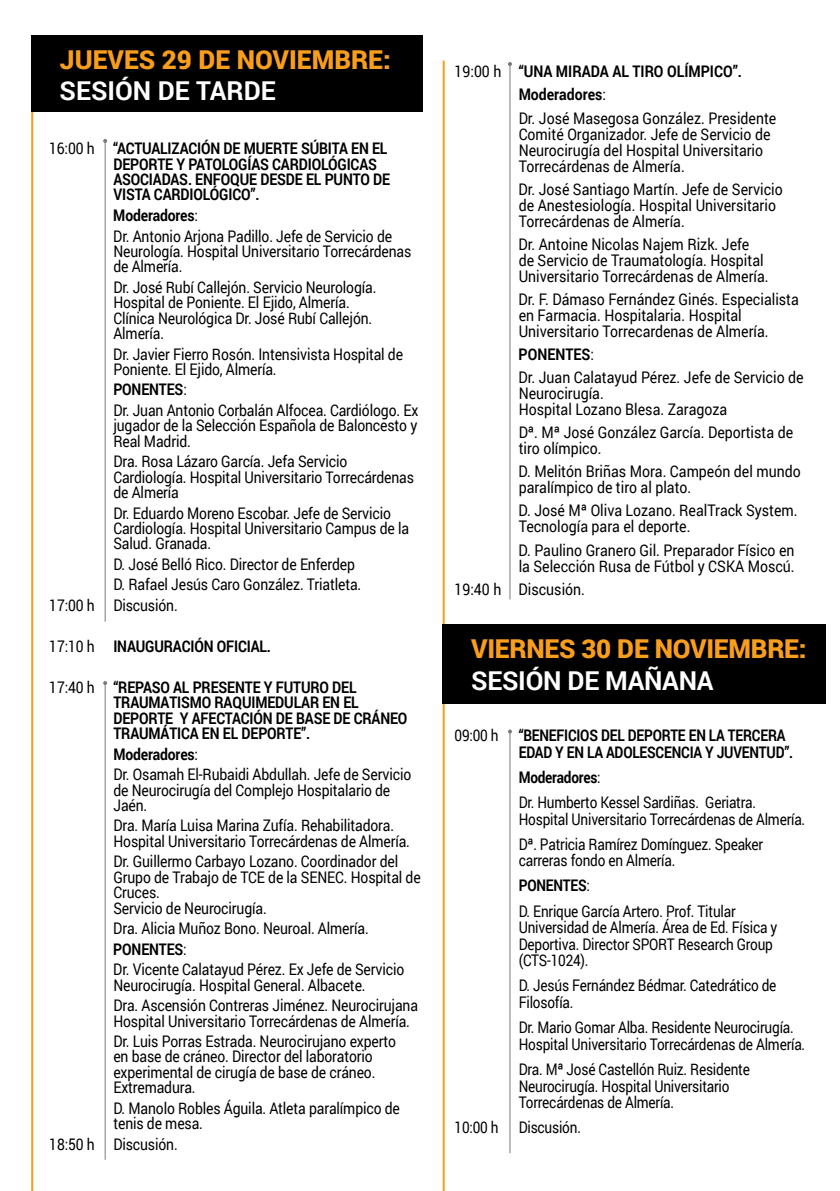
<style>
.page{position:relative;width:840px;height:1191px;background:#fff}
.page>*{position:absolute;margin:0;border:0;box-sizing:border-box;transform-origin:0 0}
.t1{font:900 26px "Roboto";letter-spacing:-.01em;color:#f89e1c}
.t2{font:700 26px "Roboto";letter-spacing:-.01em;color:#fff}
.t3{font:16px/15.4px "Roboto";letter-spacing:-.01em;color:#000001;scale:.87 1}
.t4{font:16px/16px "Roboto";letter-spacing:-.01em;color:#000001;scale:.88 1}
.t5{font:16px/16.6px "Roboto";letter-spacing:-.01em;color:#000001;scale:.85 1}
.t6{font:700 16px/15.4px "Roboto";letter-spacing:-.01em;color:#000001;scale:.87 1}
.t7{font:700 16px/16.6px "Roboto";letter-spacing:-.01em;color:#000001;scale:.85 1}
.s1{font-weight:400}
.s2{font-weight:700}
</style>
<div class="page">
<hr style="left:31px;top:35px;width:2px;height:1156px;background:#f89e1c">
<hr style="left:442px;top:61px;width:2px;height:1130px;background:#f89e1c">
<div style="left:31px;top:35px;width:391px;height:76px;background:#000"></div>
<div style="left:442px;top:624px;width:383px;height:80px;background:#000"></div>
<hr style="left:509px;top:64px;width:1px;height:535px;background:#231f20">
<svg style="left:508px;top:62px;width:3px;height:4px"></svg>
<hr style="left:509px;top:731px;width:1px;height:422px;background:#231f20">
<hr style="left:105px;top:141px;width:1px;height:480px;background:#231f20">
<svg style="left:103px;top:139px;width:4px;height:4px"></svg>
<hr style="left:105px;top:683px;width:1px;height:476px;background:#231f20">
<svg style="left:103px;top:681px;width:4px;height:4px"></svg>
<h1 class="t1" style="left:60px;top:41px;width:332px">JUEVES 29 DE NOVIEMBRE:</h1>
<h1 class="t2" style="left:60px;top:73px;width:217px">SESIÓN DE TARDE</h1>
<p class="t6" style="left:113px;top:140px;width:319px;text-indent:-64px"><span class="s1">16:00 h</span> “ACTUALIZACIÓN DE MUERTE SÚBITA EN EL DEPORTE Y PATOLOGÍAS CARDIOLÓGICAS ASOCIADAS. ENFOQUE DESDE EL PUNTO DE VISTA CARDIOLÓGICO”.</p>
<p class="t3" style="left:113px;top:204px;width:322px;line-height:20.4px"><span class="s2">Moderadores</span>:<br>Dr. Antonio Arjona Padillo. Jefe de Servicio de</p>
<p class="t3" style="left:113px;top:243px;width:344px">Neurología. Hospital Universitario Torrecárdenas de Almería.</p>
<p class="t3" style="left:113px;top:279px;width:304px">Dr. José Rubí Callejón. Servicio Neurología.<br>Hospital de Poniente. El Ejido, Almería.<br>Clínica Neurológica Dr. José Rubí Callejón.<br>Almería.</p>
<p class="t3" style="left:113px;top:345px;width:334px">Dr. Javier Fierro Rosón. Intensivista Hospital de<br>Poniente. El Ejido, Almería.</p>
<p class="t3" style="left:113px;top:379px;width:352px;line-height:20.4px"><span class="s2">PONENTES</span>:<br>Dr. Juan Antonio Corbalán Alfocea. Cardiólogo. Ex</p>
<p class="t3" style="left:113px;top:417px;width:351px">jugador de la Selección Española de Baloncesto y<br>Real Madrid.</p>
<p class="t3" style="left:113px;top:453px;width:347px">Dra. Rosa Lázaro García. Jefa Servicio<br>Cardiología. Hospital Universitario Torrecárdenas de Almería</p>
<p class="t3" style="left:113px;top:504px;width:341px">Dr. Eduardo Moreno Escobar. Jefe de Servicio<br>Cardiología. Hospital Universitario Campus de la<br>Salud. Granada.</p>
<p class="t3" style="left:113px;top:556px;width:279px">D. José Belló Rico. Director de Enferdep</p>
<p class="t3" style="left:113px;top:576px;width:286px">D. Rafael Jesús Caro González. Triatleta.</p>
<p class="t3" style="left:49px;top:597px;width:149px">17:00 h Discusión.</p>
<p class="t6" style="left:49px;top:638px;width:256px"><span class="s1">17:10 h</span> INAUGURACIÓN OFICIAL.</p>
<p class="t6" style="left:113px;top:679px;width:339px;text-indent:-64px"><span class="s1">17:40 h</span> “REPASO AL PRESENTE Y FUTURO DEL TRAUMATISMO RAQUIMEDULAR EN EL DEPORTE Y AFECTACIÓN DE BASE DE CRÁNEO TRAUMÁTICA EN EL DEPORTE”.</p>
<p class="t3" style="left:113px;top:743px;width:344px;line-height:20.4px"><span class="s2">Moderadores</span>:<br>Dr. Osamah El-Rubaidi Abdullah. Jefe de Servicio</p>
<p class="t3" style="left:113px;top:781px;width:319px">de Neurocirugía del Complejo Hospitalario de<br>Jaén.</p>
<p class="t3" style="left:113px;top:817px;width:342px">Dra. María Luisa Marina Zufía. Rehabilitadora.<br>Hospital Universitario Torrecárdenas de Almería.</p>
<p class="t3" style="left:113px;top:853px;width:354px">Dr. Guillermo Carbayo Lozano. Coordinador del<br>Grupo de Trabajo de TCE de la SENEC. Hospital de<br>Cruces.<br>Servicio de Neurocirugía.</p>
<p class="t3" style="left:113px;top:917px;width:336px;line-height:20.4px">Dra. Alicia Muñoz Bono. Neuroal. Almería.<br><span class="s2">PONENTES</span>:<br>Dr. Vicente Calatayud Pérez. Ex Jefe de Servicio</p>
<p class="t3" style="left:113px;top:974px;width:351px;line-height:20.4px">Neurocirugía. Hospital General. Albacete.<br>Dra. Ascensión Contreras Jiménez. Neurocirujana</p>
<p class="t3" style="left:113px;top:1010px;width:342px;line-height:20.4px">Hospital Universitario Torrecárdenas de Almería.<br>Dr. Luis Porras Estrada. Neurocirujano experto</p>
<p class="t3" style="left:113px;top:1048px;width:302px">en base de cráneo. Director del laboratorio experimental de cirugía de base de cráneo.<br>Extremadura.</p>
<p class="t3" style="left:113px;top:1099px;width:331px">D. Manolo Robles Águila. Atleta paralímpico de tenis de mesa.</p>
<p class="t3" style="left:49px;top:1135px;width:149px">18:50 h Discusión.</p>
<p class="t4" style="left:518px;top:60px;width:294px;line-height:23px;text-indent:-64px">19:00 h <span class="s2">“UNA MIRADA AL TIRO OLÍMPICO”.<br>Moderadores</span>:<br>Dr. José Masegosa González. Presidente</p>
<p class="t4" style="left:518px;top:125px;width:287px">Comité Organizador. Jefe de Servicio de<br>Neurocirugía del Hospital Universitario<br>Torrecárdenas de Almería.</p>
<p class="t4" style="left:518px;top:180px;width:301px">Dr. José Santiago Martín. Jefe de Servicio de Anestesiología. Hospital Universitario<br>Torrecárdenas de Almería.</p>
<p class="t4" style="left:518px;top:235px;width:285px">Dr. Antoine Nicolas Najem Rizk. Jefe de Servicio de Traumatología. Hospital<br>Universitario Torrecárdenas de Almería.</p>
<p class="t4" style="left:518px;top:290px;width:320px">Dr. F. Dámaso Fernández Ginés. Especialista en Farmacia. Hospitalaria. Hospital<br>Universitario Torrecardenas de Almería.</p>
<p class="t4" style="left:518px;top:342px;width:325px;line-height:23px"><span class="s2">PONENTES</span>:<br>Dr. Juan Calatayud Pérez. Jefe de Servicio de</p>
<p class="t4" style="left:518px;top:385px;width:238px">Neurocirugía.<br>Hospital Lozano Blesa. Zaragoza</p>
<p class="t4" style="left:518px;top:424px;width:313px">Dª. Mª José González García. Deportista de tiro olímpico.</p>
<p class="t4" style="left:518px;top:463px;width:322px">D. Melitón Briñas Mora. Campeón del mundo paralímpico de tiro al plato.</p>
<p class="t4" style="left:518px;top:502px;width:318px">D. José Mª Oliva Lozano. RealTrack System.<br>Tecnología para el deporte.</p>
<p class="t4" style="left:518px;top:541px;width:315px">D. Paulino Granero Gil. Preparador Físico en la Selección Rusa de Fútbol y CSKA Moscú.</p>
<p class="t4" style="left:454px;top:580px;width:150px">19:40 h Discusión.</p>
<h1 class="t1" style="left:471px;top:630px;width:337px">VIERNES 30 DE NOVIEMBRE:</h1>
<h1 class="t2" style="left:471px;top:662px;width:244px">SESIÓN DE MAÑANA</h1>
<p class="t5" style="left:454px;top:726px;width:53px">09:00 h</p>
<p class="t7" style="left:518px;top:726px;width:324px">“BENEFICIOS DEL DEPORTE EN LA TERCERA<br>EDAD Y EN LA ADOLESCENCIA Y JUVENTUD”.</p>
<p class="t5" style="left:518px;top:764px;width:281px;line-height:25.2px"><span class="s2">Moderadores</span>:<br>Dr. Humberto Kessel Sardiñas. Geriatra.</p>
<p class="t5" style="left:518px;top:805px;width:338px;line-height:25.2px">Hospital Universitario Torrecárdenas de Almería.<br>Dª. Patricia Ramírez Domínguez. Speaker</p>
<p class="t5" style="left:518px;top:847px;width:257px;line-height:25.2px">carreras fondo en Almería.<br><span class="s2">PONENTES</span>:<br>D. Enrique García Artero. Prof. Titular</p>
<p class="t5" style="left:518px;top:918px;width:305px">Universidad de Almería. Área de Ed. Física y<br>Deportiva. Director SPORT Research Group (CTS-1024).</p>
<p class="t5" style="left:518px;top:976px;width:304px">D. Jesús Fernández Bédmar. Catedrático de<br>Filosofía.</p>
<p class="t5" style="left:518px;top:1018px;width:338px">Dr. Mario Gomar Alba. Residente Neurocirugía.<br>Hospital Universitario Torrecárdenas de Almería.</p>
<p class="t5" style="left:518px;top:1060px;width:273px">Dra. Mª José Castellón Ruiz. Residente<br>Neurocirugía. Hospital Universitario<br>Torrecárdenas de Almería.</p>
<p class="t5" style="left:454px;top:1118px;width:53px">10:00 h</p>
<p class="t5" style="left:518px;top:1118px;width:75px">Discusión.</p>
</div>
